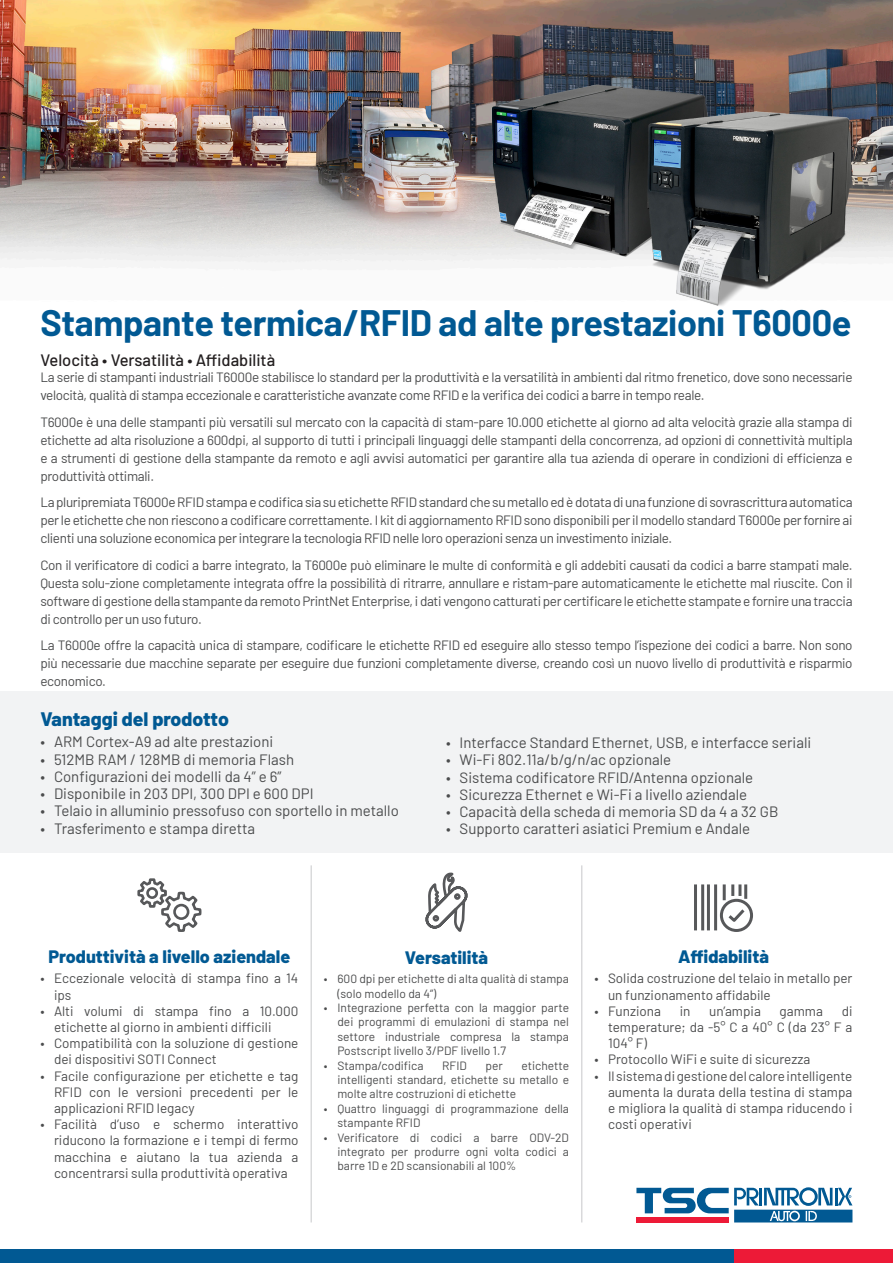
<style>
.page{position:relative;width:893px;height:1263px;background:#fff}
.page>*{position:absolute;margin:0;border:0;box-sizing:border-box;transform-origin:0 0}
.t1{font:700 36px "Barlow";letter-spacing:-.01em;color:#015993}
.t2{font:800 19.5px "Barlow";color:#015993}
.t3{font:800 18px "Barlow";color:#015993}
.t4{font:500 16.5px "Barlow";color:#231f20}
.t5{font:15px "Barlow";color:#4b4c4d}
.content{font:13.5px/16.2px "Barlow";letter-spacing:-.015em;color:#4b4c4d;text-align:justify}
.t6{font:12px/14.4px "Barlow";color:#4b4c4d;text-align:justify}
</style>
<div class="page">
<hr style="left:311px;top:865px;width:1px;height:80px;background:#c7c8ca">
<hr style="left:311px;top:945px;width:1px;height:277px;background:#c7c8ca">
<hr style="left:581px;top:865px;width:1px;height:80px;background:#c7c8ca">
<hr style="left:581px;top:945px;width:1px;height:277px;background:#c7c8ca">
<svg style="left:137px;top:878px;width:65px;height:54px"></svg>
<svg style="left:425px;top:873px;width:43px;height:59px"></svg>
<svg style="left:694px;top:884px;width:59px;height:48px"></svg>
<div style="left:0;top:691px;width:893px;height:162px;background:#f2f3f4"></div>
<img style="left:0;top:0;width:893px;height:264px">
<img style="left:466px;top:73px;width:384px;height:233px">
<svg style="left:636px;top:1187px;width:216px;height:35px"></svg>
<div style="left:734px;top:1249px;width:159px;height:14px;background:#ed1a37"></div>
<div style="left:0;top:1249px;width:734px;height:14px;background:#015993"></div>
<p class="t1" style="left:40px;top:296px;width:813px">Stampante termica/RFID ad alte prestazioni T6000e</p>
<p class="t4" style="left:40px;top:348px;width:236px">Velocità • Versatilità • Affidabilità</p>
<p class="content" style="left:40px;top:367px;width:814px;line-height:18px">La serie di stampanti industriali T6000e stabilisce lo standard per la produttività e la versatilità in ambienti dal ritmo frenetico, dove sono necessarie velocità, qualità di stampa eccezionale e caratteristiche avanzate come RFID e la verifica dei codici a barre in tempo reale.</p>
<p class="content" style="left:40px;top:412px;width:814px;line-height:18px">T6000e è una delle stampanti più versatili sul mercato con la capacità di stam-pare 10.000 etichette al giorno ad alta velocità grazie alla stampa di etichette ad alta risoluzione a 600dpi, al supporto di tutti i principali linguaggi delle stampanti della concorrenza, ad opzioni di connettività multipla e a strumenti di gestione della stampante da remoto e agli avvisi automatici per garantire alla tua azienda di operare in condizioni di efficienza e produttività ottimali.</p>
<p class="content" style="left:40px;top:492px;width:814px;line-height:18px">La pluripremiata T6000e RFID stampa e codifica sia su etichette RFID standard che su metallo ed è dotata di una funzione di sovrascrittura automatica per le etichette che non riescono a codificare correttamente. I kit di aggiornamento RFID sono disponibili per il modello standard T6000e per fornire ai clienti una soluzione economica per integrare la tecnologia RFID nelle loro operazioni senza un investimento iniziale.</p>
<p class="content" style="left:40px;top:555px;width:814px;line-height:18px">Con il verificatore di codici a barre integrato, la T6000e può eliminare le multe di conformità e gli addebiti causati da codici a barre stampati male.<br>Questa solu-zione completamente integrata offre la possibilità di ritrarre, annullare e ristam-pare automaticamente le etichette mal riuscite. Con il software di gestione della stampante da remoto PrintNet Enterprise, i dati vengono catturati per certificare le etichette stampate e fornire una traccia di controllo per un uso futuro.</p>
<p class="content" style="left:40px;top:635px;width:814px;line-height:18px">La T6000e offre la capacità unica di stampare, codificare le etichette RFID ed eseguire allo stesso tempo l’ispezione dei codici a barre. Non sono più necessarie due macchine separate per eseguire due funzioni completamente diverse, creando così un nuovo livello di produttività e risparmio economico.</p>
<h2 class="t2" style="left:40px;top:707px;width:190px">Vantaggi del prodotto</h2>
<p class="t5" style="left:40px;top:731px;width:234px">• ARM Cortex-A9 ad alte prestazioni</p>
<p class="t5" style="left:40px;top:748px;width:255px">• 512MB RAM / 128MB di memoria Flash</p>
<p class="t5" style="left:40px;top:765px;width:243px">• Configurazioni dei modelli da 4” e 6”</p>
<p class="t5" style="left:40px;top:783px;width:275px">• Disponibile in 203 DPI, 300 DPI e 600 DPI</p>
<p class="t5" style="left:40px;top:800px;width:360px">• Telaio in alluminio pressofuso con sportello in metallo</p>
<p class="t5" style="left:40px;top:817px;width:216px">• Trasferimento e stampa diretta</p>
<p class="t5" style="left:446px;top:732px;width:367px">• Interfacce Standard Ethernet, USB, e interfacce seriali</p>
<p class="t5" style="left:446px;top:749px;width:227px">• Wi-Fi 802.11a/b/g/n/ac opzionale</p>
<p class="t5" style="left:446px;top:766px;width:309px">• Sistema codificatore RFID/Antenna opzionale</p>
<p class="t5" style="left:446px;top:783px;width:303px">• Sicurezza Ethernet e Wi-Fi a livello aziendale</p>
<p class="t5" style="left:446px;top:801px;width:334px">• Capacità della scheda di memoria SD da 4 a 32 GB</p>
<p class="t5" style="left:446px;top:818px;width:306px">• Supporto caratteri asiatici Premium e Andale</p>
<h2 class="t3" style="left:48px;top:945px;width:243px">Produttività a livello aziendale</h2>
<p class="content" style="left:54px;top:969px;width:246px;text-indent:-14px">• Eccezionale velocità di stampa fino a 14 ips</p>
<p class="content" style="left:54px;top:1002px;width:246px;text-indent:-14px">• Alti volumi di stampa fino a 10.000 etichette al giorno in ambienti difficili</p>
<p class="content" style="left:54px;top:1034px;width:246px;text-indent:-14px">• Compatibilità con la soluzione di gestione dei dispositivi SOTI Connect</p>
<p class="content" style="left:54px;top:1066px;width:246px;text-indent:-14px">• Facile configurazione per etichette e tag RFID con le versioni precedenti per le applicazioni RFID legacy</p>
<p class="content" style="left:54px;top:1115px;width:246px;text-indent:-14px">• Facilità d’uso e schermo interattivo riducono la formazione e i tempi di fermo macchina e aiutano la tua azienda a concentrarsi sulla produttività operativa</p>
<h2 class="t3" style="left:405px;top:947px;width:85px">Versatilità</h2>
<p class="t6" style="left:337px;top:971px;width:233px;text-indent:-14px">• 600 dpi per etichette di alta qualità di stampa (solo modello da 4”)</p>
<p class="t6" style="left:337px;top:999px;width:233px;text-indent:-14px">• Integrazione perfetta con la maggior parte dei programmi di emulazioni di stampa nel settore industriale compresa la stampa Postscript livello 3/PDF livello 1.7</p>
<p class="t6" style="left:324px;top:1057px;width:101px">• Stampa/codifica</p>
<p class="t6" style="left:442px;top:1057px;width:26px">RFID</p>
<p class="t6" style="left:486px;top:1057px;width:19px">per</p>
<p class="t6" style="left:337px;top:1057px;width:233px;text-indent:184px">etichette intelligenti standard, etichette su metallo e molte altre costruzioni di etichette</p>
<p class="t6" style="left:337px;top:1100px;width:233px;text-indent:-14px">• Quattro linguaggi di programmazione della stampante RFID</p>
<p class="t6" style="left:337px;top:1129px;width:233px;text-indent:-14px">• Verificatore di codici a barre ODV-2D integrato per produrre ogni volta codici a barre 1D e 2D scansionabili al 100%</p>
<h2 class="t3" style="left:678px;top:945px;width:92px">Affidabilità</h2>
<p class="content" style="left:608px;top:969px;width:246px;text-indent:-14px">• Solida costruzione del telaio in metallo per un funzionamento affidabile</p>
<p class="content" style="left:595px;top:1002px;width:68px">• Funziona</p>
<p class="content" style="left:680px;top:1002px;width:12px">in</p>
<p class="content" style="left:709px;top:1002px;width:53px">un’ampia</p>
<p class="content" style="left:780px;top:1002px;width:45px">gamma</p>
<p class="content" style="left:608px;top:1002px;width:246px;text-indent:234px">di temperature; da -5° C a 40° C (da 23° F a 104° F)</p>
<p class="content" style="left:595px;top:1050px;width:217px">• Protocollo WiFi e suite di sicurezza</p>
<p class="content" style="left:608px;top:1066px;width:246px;text-indent:-14px">• Il sistema di gestione del calore intelligente aumenta la durata della testina di stampa e migliora la qualità di stampa riducendo i costi operativi</p>
</div>
